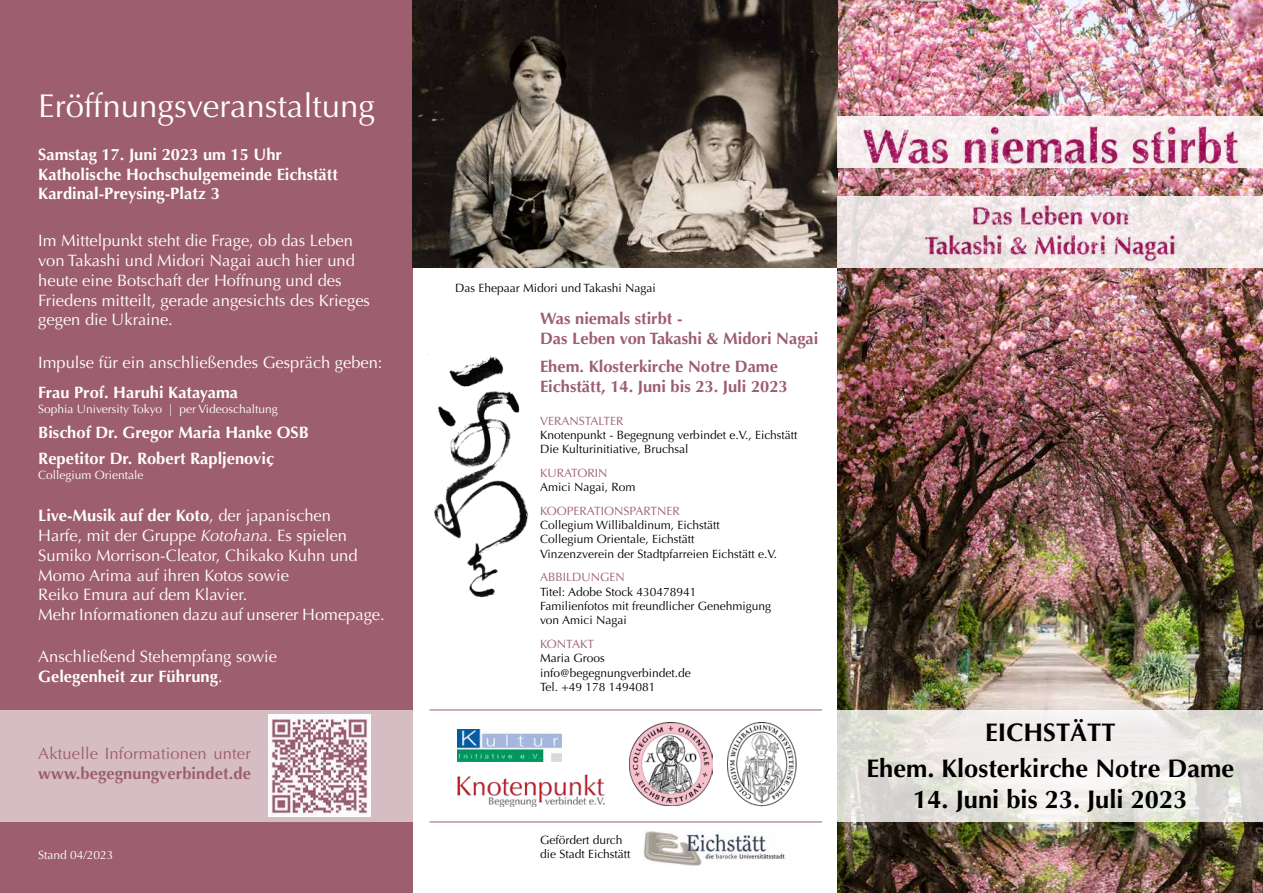
<style>
.page{position:relative;width:1263px;height:893px;background:#fff}
.page>*{position:absolute;margin:0;border:0;box-sizing:border-box;transform-origin:0 0}
.t1{font:33px "Optima";color:#fff}
.t2{font:700 25.5px/36px "Optima";color:#000;text-align:center}
.t3{font:16.5px/19.8px "Optima";color:#fff}
.t4{font:700 16.5px/19.8px "Optima";color:#fff}
.t5{font:700 16.5px/19.8px "Optima";color:#9d5e6f}
.t6{font:16.5px "Optima";letter-spacing:.01em;color:#9d5e6f}
.t7{font:12px/14.4px "Optima";color:#000}
.t8{font:12px "Optima";color:#fff}
.t9{font:12px "Optima";color:#9d5e6f}
.s1{font-weight:700}
.s2{font-style:italic}
</style>
<div class="page">
<div style="left:0;top:0;width:412px;height:893px;background:#9d5e6f"></div>
<img style="left:838px;top:0;width:425px;height:893px">
<img style="left:412px;top:0;width:426px;height:267px">
<img style="left:427px;top:354px;width:102px;height:244px">
<img style="left:457px;top:774px;width:147px;height:33px">
<img style="left:458px;top:730px;width:103px;height:32px">
<img style="left:838px;top:117px;width:425px;height:51px">
<img style="left:838px;top:196px;width:425px;height:71px">
<svg style="left:838px;top:710px;width:425px;height:112px"></svg>
<img style="left:629px;top:723px;width:84px;height:82px">
<img style="left:727px;top:723px;width:70px;height:84px">
<div style="left:0;top:710px;width:412px;height:112px;background:#d6bdc4"></div>
<img style="left:268px;top:715px;width:102px;height:102px">
<img style="left:644px;top:831px;width:141px;height:34px">
<hr style="left:429px;top:822px;width:393px;height:1px;background:#9d5e6f">
<hr style="left:429px;top:710px;width:393px;height:1px;background:#9d5e6f">
<h1 class="t1" style="left:38px;top:86px;width:338px">Eröffnungsveranstaltung</h1>
<p class="t4" style="left:38px;top:145px;width:301px">Samstag 17. Juni 2023 um 15 Uhr<br>Katholische Hochschulgemeinde Eichstätt<br>Kardinal-Preysing-Platz 3</p>
<p class="t3" style="left:38px;top:231px;width:333px">Im Mittelpunkt steht die Frage, ob das Leben von Takashi und Midori Nagai auch hier und heute eine Botschaft der Hoffnung und des Friedens mitteilt, gerade angesichts des Krieges gegen die Ukraine.</p>
<p class="t3" style="left:38px;top:352px;width:346px">Impulse für ein anschließendes Gespräch geben:</p>
<p class="t4" style="left:38px;top:382px;width:201px">Frau Prof. Haruhi Katayama</p>
<p class="t8" style="left:38px;top:402px;width:241px">Sophia University Tokyo | per Videoschaltung</p>
<p class="t4" style="left:38px;top:420px;width:272px;line-height:25.5px">Bischof Dr. Gregor Maria Hanke OSB<br>Repetitor Dr. Robert Rapljenovic</p>
<p class="t8" style="left:38px;top:468px;width:107px">Collegium Orientale</p>
<p class="t3" style="left:38px;top:506px;width:348px"><span class="s1">Live-Musik auf der Koto</span>, der japanischen<br>Harfe, mit der Gruppe <span class="s2">Kotohana</span>. Es spielen Sumiko Morrison-Cleator, Chikako Kuhn und Momo Arima auf ihren Kotos sowie<br>Reiko Emura auf dem Klavier.<br>Mehr Informationen dazu auf unserer Homepage.</p>
<p class="t3" style="left:38px;top:647px;width:240px">Anschließend Stehempfang sowie<br><span class="s1">Gelegenheit zur Führung</span>.</p>
<p class="t4" style="left:267px;top:460px;width:7px">´</p>
<p class="t6" style="left:38px;top:744px;width:214px">Aktuelle Informationen unter</p>
<p class="t5" style="left:38px;top:763px;width:214px">www.begegnungverbindet.de</p>
<p class="t8" style="left:38px;top:848px;width:77px">Stand 04/2023</p>
<p class="t7" style="left:455px;top:281px;width:202px">Das Ehepaar Midori und Takashi Nagai</p>
<p class="t5" style="left:540px;top:308px;width:280px">Was niemals stirbt -<br>Das Leben von Takashi &amp; Midori Nagai</p>
<p class="t5" style="left:540px;top:357px;width:249px">Ehem. Klosterkirche Notre Dame<br>Eichstätt, 14. Juni bis 23. Juli 2023</p>
<p class="t9" style="left:540px;top:414px;width:85px">VERANSTALTER</p>
<p class="t7" style="left:540px;top:428px;width:259px">Knotenpunkt - Begegnung verbindet e.V., Eichstätt<br>Die Kulturinitiative, Bruchsal</p>
<p class="t9" style="left:540px;top:466px;width:69px">KURATORIN</p>
<p class="t7" style="left:540px;top:480px;width:97px">Amici Nagai, Rom</p>
<p class="t9" style="left:540px;top:504px;width:141px">KOOPERATIONSPARTNER</p>
<p class="t7" style="left:540px;top:518px;width:239px">Collegium Willibaldinum, Eichstätt<br>Collegium Orientale, Eichstätt<br>Vinzenzverein der Stadtpfarreien Eichstätt e.V.</p>
<p class="t9" style="left:540px;top:570px;width:86px">ABBILDUNGEN</p>
<p class="t7" style="left:540px;top:584px;width:233px">Titel: Adobe Stock 430478941<br>Familienfotos mit freundlicher Genehmigung von Amici Nagai</p>
<p class="t9" style="left:540px;top:637px;width:56px">KONTAKT</p>
<p class="t7" style="left:540px;top:651px;width:152px">Maria Groos info@begegnungverbindet.de<br>Tel. +49 178 1494081</p>
<p class="t7" style="left:540px;top:833px;width:92px">Gefördert durch die Stadt Eichstätt</p>
<h2 class="t2" style="left:866px;top:715px;width:369px">EICHSTÄTT<br>Ehem. Klosterkirche Notre Dame</h2>
<h2 class="t2" style="left:913px;top:782px;width:276px">14. Juni bis 23. Juli 2023</h2>
</div>
